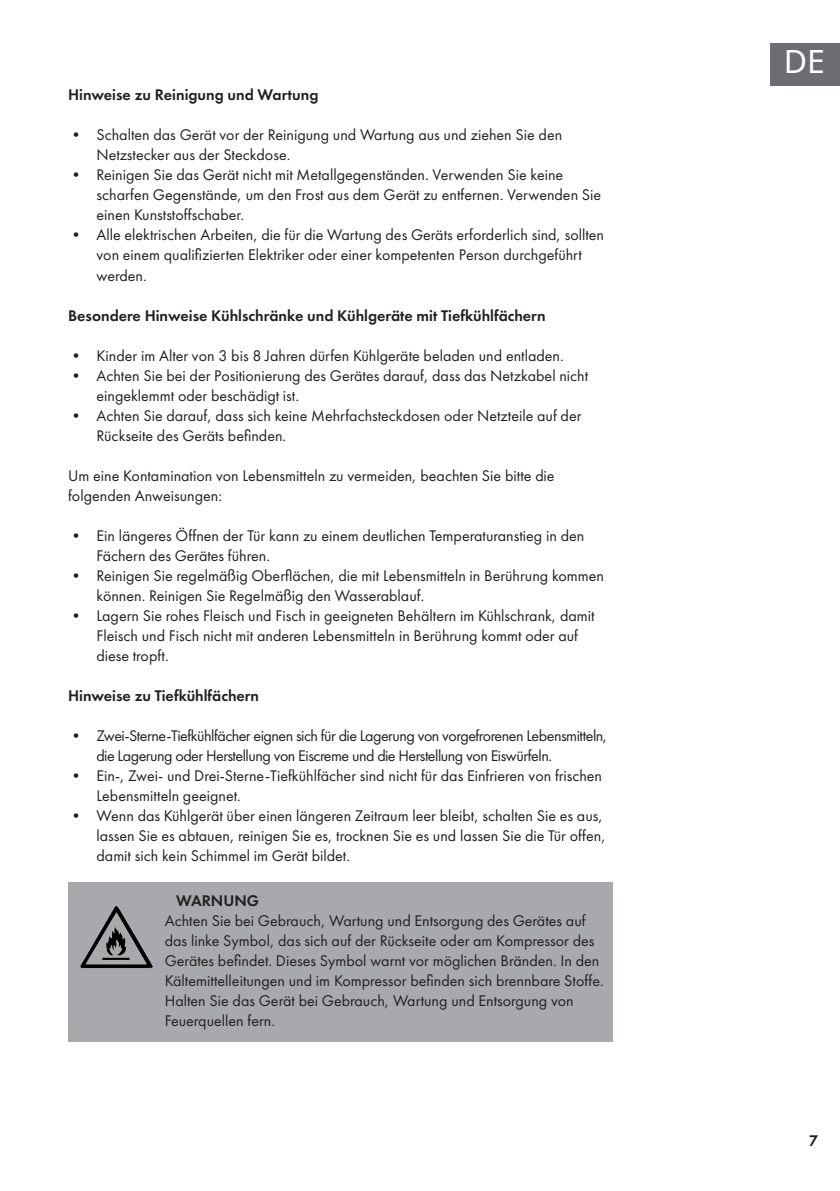
<style>
.page{position:relative;width:840px;height:1191px;background:#fff}
.page>*{position:absolute;margin:0;border:0;box-sizing:border-box;transform-origin:0 0}
.t1{font:32px "Noto Sans";color:#fff}
.Base_Text_HINWEIS_grau{font:16px/20px "Futura PTW08";color:#231f20}
.Base_Text_HINWEIS_grau-2{font:16px/20px "Futura PTW08";letter-spacing:-.03em;color:#231f20}
.Headline{font:600 16px "Futura PTW08";color:#231f20}
.Base_Text{font:16px/20px "Futura PTW08";color:#231f20}
.Base_Text-2{font:600 16px "Futura PTW08";color:#231f20}
.s1{font-weight:600}
</style>
<div class="page">
<div style="left:770px;top:43px;width:69px;height:42px;background:#6c6d70"></div>
<div style="left:68px;top:882px;width:544px;height:159px;background:#a8a9ad"></div>
<img style="left:80px;top:905px;width:73px;height:63px">
<p class="Headline" style="left:68px;top:85px;width:252px">Hinweise zu Reinigung und Wartung</p>
<p class="Base_Text_HINWEIS_grau" style="left:96px;top:125px;width:467px;text-indent:-28px">• Schalten das Gerät vor der Reinigung und Wartung aus und ziehen Sie den<br>Netzstecker aus der Steckdose.</p>
<p class="Base_Text_HINWEIS_grau" style="left:96px;top:165px;width:506px;text-indent:-28px">• Reinigen Sie das Gerät nicht mit Metallgegenständen. Verwenden Sie keine scharfen Gegenstände, um den Frost aus dem Gerät zu entfernen. Verwenden Sie einen Kunststoffschaber.</p>
<p class="Base_Text_HINWEIS_grau" style="left:96px;top:225px;width:509px;text-indent:-28px">• Alle elektrischen Arbeiten, die für die Wartung des Geräts erforderlich sind, sollten von einem qualifizierten Elektriker oder einer kompetenten Person durchgeführt werden.</p>
<p class="Headline" style="left:68px;top:305px;width:479px">Besondere Hinweise Kühlschränke und Kühlgeräte mit Tiefkühlfächern</p>
<p class="Base_Text_HINWEIS_grau" style="left:68px;top:345px;width:497px">• Kinder im Alter von 3 bis 8 Jahren dürfen Kühlgeräte beladen und entladen.</p>
<p class="Base_Text_HINWEIS_grau" style="left:96px;top:365px;width:493px;text-indent:-28px">• Achten Sie bei der Positionierung des Gerätes darauf, dass das Netzkabel nicht eingeklemmt oder beschädigt ist.</p>
<p class="Base_Text_HINWEIS_grau" style="left:96px;top:405px;width:486px;text-indent:-28px">• Achten Sie darauf, dass sich keine Mehrfachsteckdosen oder Netzteile auf der<br>Rückseite des Geräts befinden.</p>
<p class="Base_Text" style="left:68px;top:465px;width:488px">Um eine Kontamination von Lebensmitteln zu vermeiden, beachten Sie bitte die folgenden Anweisungen:</p>
<p class="Base_Text_HINWEIS_grau" style="left:96px;top:525px;width:489px;text-indent:-28px">• Ein längeres Öffnen der Tür kann zu einem deutlichen Temperaturanstieg in den<br>Fächern des Gerätes führen.</p>
<p class="Base_Text_HINWEIS_grau" style="left:96px;top:565px;width:509px;text-indent:-28px">• Reinigen Sie regelmäßig Oberflächen, die mit Lebensmitteln in Berührung kommen können. Reinigen Sie Regelmäßig den Wasserablauf.</p>
<p class="Base_Text_HINWEIS_grau" style="left:96px;top:605px;width:499px;text-indent:-28px">• Lagern Sie rohes Fleisch und Fisch in geeigneten Behältern im Kühlschrank, damit<br>Fleisch und Fisch nicht mit anderen Lebensmitteln in Berührung kommt oder auf diese tropft.</p>
<p class="Base_Text-2" style="left:68px;top:685px;width:192px">Hinweise zu Tiefkühlfächern</p>
<p class="Base_Text_HINWEIS_grau-2" style="left:96px;top:725px;width:512px;text-indent:-28px">• Zwei-Sterne-Tiefkühlfächer eignen sich für die Lagerung von vorgefrorenen Lebensmitteln, die Lagerung oder Herstellung von Eiscreme und die Herstellung von Eiswürfeln.</p>
<p class="Base_Text_HINWEIS_grau" style="left:96px;top:765px;width:507px;text-indent:-28px">• Ein-, Zwei- und Drei-Sterne-Tiefkühlfächer sind nicht für das Einfrieren von frischen<br>Lebensmitteln geeignet.</p>
<p class="Base_Text_HINWEIS_grau" style="left:96px;top:805px;width:510px;text-indent:-28px">• Wenn das Kühlgerät über einen längeren Zeitraum leer bleibt, schalten Sie es aus, lassen Sie es abtauen, reinigen Sie es, trocknen Sie es und lassen Sie die Tür offen, damit sich kein Schimmel im Gerät bildet.</p>
<p class="Base_Text_HINWEIS_grau" style="left:165px;top:891px;width:440px;text-indent:11px"><span class="s1">WARNUNG<br></span>Achten Sie bei Gebrauch, Wartung und Entsorgung des Gerätes auf das linke Symbol, das sich auf der Rückseite oder am Kompressor des Gerätes befindet. Dieses Symbol warnt vor möglichen Bränden. In den Kältemittelleitungen und im Kompressor befinden sich brennbare Stoffe.<br>Halten Sie das Gerät bei Gebrauch, Wartung und Entsorgung von Feuerquellen fern.</p>
<h1 class="t1" style="left:783px;top:40px;width:43px">DE</h1>
<p class="Headline" style="left:808px;top:1130px;width:11px">7</p>
</div>
